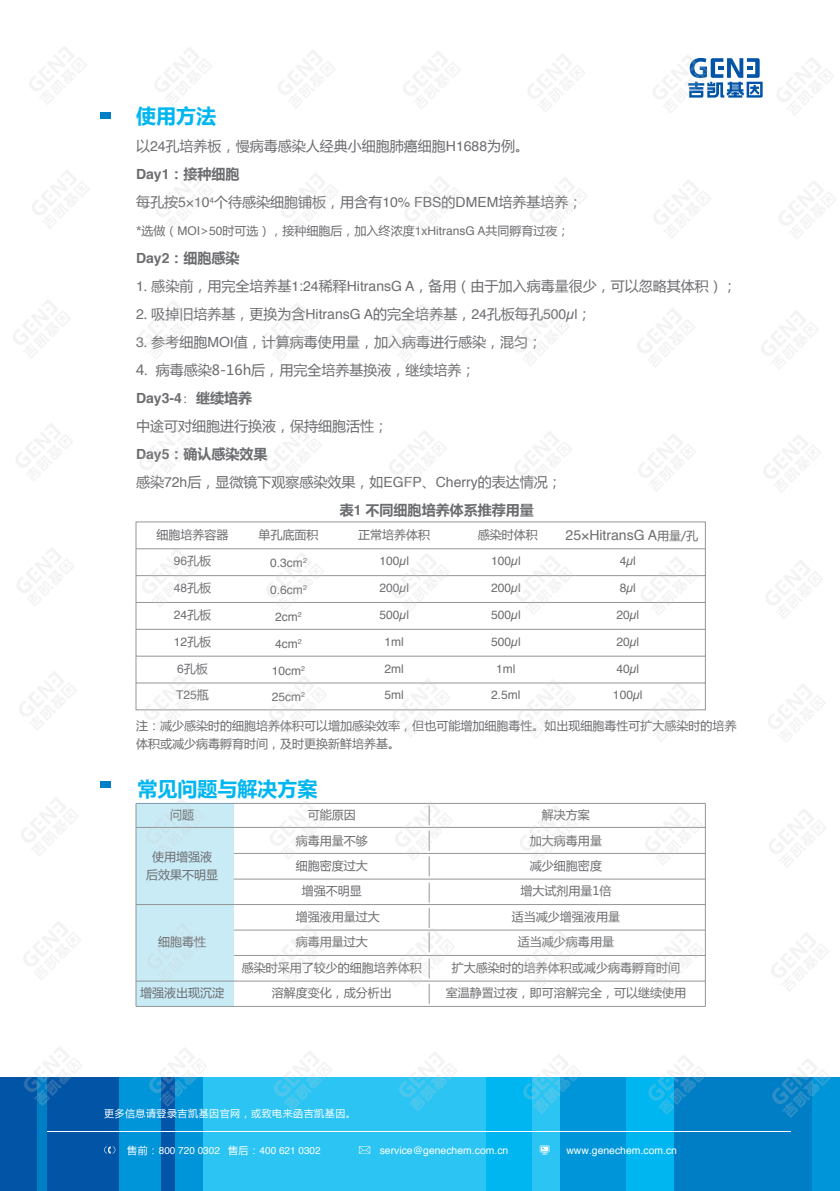
<style>
.page{position:relative;width:840px;height:1191px;background:#fff}
.page>*{position:absolute;margin:0;border:0;box-sizing:border-box;transform-origin:0 0}
.t1{font:700 20px "Microsoft Ya Hei";color:#00b6f0}
.t2{font:14px/28px "Microsoft Ya Hei";color:#6c6d70}
.t3{font:700 14px "Microsoft Ya Hei";color:#6c6d70}
.t4{font:14px "Helvetica";color:#6c6d70}
.t5{font:700 14px "Helvetica";color:#6c6d70}
.t6{font:12px/25.4px "Microsoft Ya Hei";color:#6c6d70;text-align:center}
.t7{font:12px "Helvetica";color:#6c6d70}
.t8{font:10.2px "Helvetica";color:#fff}
.t9{font:10px "Helvetica";color:#fff}
.t10{font:10px "Microsoft Ya Hei";letter-spacing:.05em;color:#fff}
.s1{font-family:"Helvetica"}
.s2{font-family:"Helvetica";font-weight:700}
.s3{font-weight:700}
.s4{font-family:"Adobe Song Std";font-weight:300}
.s5{font-family:"Microsoft Ya Hei"}
.s6{font-family:"Microsoft Ya Hei";font-size:12px}
</style>
<div class="page">
<div style="left:46px;top:1077px;width:136px;height:114px;background:#0154a6"></div>
<div style="left:0;top:1077px;width:37px;height:114px;background:#0154a6"></div>
<div style="left:37px;top:1077px;width:9px;height:114px;background:#007ec5"></div>
<div style="left:120px;top:1077px;width:41px;height:114px;background:#0095d9"></div>
<div style="left:202px;top:1077px;width:284px;height:114px;background:#2bc4f3"></div>
<div style="left:486px;top:1077px;width:46px;height:114px;background:#00b6f0"></div>
<div style="left:176px;top:1077px;width:27px;height:114px;background:#0095d9"></div>
<div style="left:673px;top:1077px;width:139px;height:114px;background:#007ec5"></div>
<div style="left:812px;top:1077px;width:27px;height:114px;background:#0095d9"></div>
<div style="left:532px;top:1077px;width:28px;height:114px;background:#2bc4f3"></div>
<div style="left:560px;top:1077px;width:66px;height:114px;background:#0095d9"></div>
<div style="left:626px;top:1077px;width:47px;height:114px;background:#00b6f0"></div>
<img style="left:13px;top:47px;width:823px;height:1106px">
<h1 class="t1" style="left:136px;top:102px;width:81px">使用方法</h1>
<p class="t2" style="left:136px;top:132px;width:447px">以<span class="s1">24</span>孔培养板，慢病毒感染人经典小细胞肺癌细胞<span class="s1">H1688</span>为例。<br><span class="s2">Day1</span><span class="s3">：接种细胞<br></span>每孔按<span class="s1">5×10</span><sup>4</sup>个待感染细胞铺板，用含有<span class="s1">10% FBS</span>的<span class="s1">DMEM</span>培养基培养；</p>
<p class="t6" style="left:136px;top:218px;width:435px">*选做（<span class="s1">MOI</span>&gt;<span class="s1">50</span>时可选），接种细胞后，加入终浓度<span class="s1">1xHitransG A</span>共同孵育过夜；</p>
<p class="t3" style="left:136px;top:248px;width:105px"><span class="s1">Day2</span>：细胞感染</p>
<p class="t2" style="left:136px;top:272px;width:602px"><span class="s1">1</span>. 感染前，用完全培养基<span class="s1">1:24</span>稀释<span class="s1">HitransG A</span>，备用（由于加入病毒量很少，可以忽略其体积）；</p>
<p class="t2" style="left:136px;top:300px;width:457px"><span class="s1">2</span>. 吸掉旧培养基，更换为含<span class="s1">HitransG A</span>的完全培养基，<span class="s1">24</span>孔板每孔<span class="s1">500µl</span>；</p>
<p class="t2" style="left:136px;top:328px;width:407px"><span class="s1">3</span>. 参考细胞<span class="s1">MOI</span>值，计算病毒使用量，加入病毒进行感染，混匀；</p>
<p class="t2" style="left:136px;top:356px;width:341px">4. 病毒感染8-16h后，用完全培养基换液，继续培养；</p>
<p class="t5" style="left:136px;top:387px;width:117px">Day3-4<span class="s4">：</span><span class="s5">继续培养</span></p>
<p class="t2" style="left:136px;top:412px;width:254px">中途可对细胞进行换液，保持细胞活性；</p>
<p class="t3" style="left:136px;top:444px;width:133px"><span class="s1">Day5</span>：确认感染效果</p>
<p class="t2" style="left:136px;top:468px;width:427px">感染<span class="s1">72h</span>后，显微镜下观察感染效果，如<span class="s1">EGFP</span>、<span class="s1">Cherry</span>的表达情况；</p>
<p class="t3" style="left:340px;top:500px;width:195px">表<span class="s1">1</span> 不同细胞培养体系推荐用量</p>
<p class="t6" style="left:156px;top:522px;width:73px">细胞培养容器</p>
<p class="t7" style="left:174px;top:552px;width:39px">96<span class="s5">孔板</span></p>
<p class="t7" style="left:174px;top:578px;width:39px">48<span class="s5">孔板</span></p>
<p class="t7" style="left:174px;top:605px;width:39px">24<span class="s5">孔板</span></p>
<p class="t7" style="left:174px;top:632px;width:39px">12<span class="s5">孔板</span></p>
<p class="t6" style="left:177px;top:655px;width:32px"><span class="s1">6</span>孔板</p>
<p class="t7" style="left:176px;top:686px;width:34px">T25<span class="s5">瓶</span></p>
<p class="t6" style="left:258px;top:522px;width:61px">单孔底面积</p>
<p class="t7" style="left:270px;top:554px;width:38px">0.3cm<sup>2</sup></p>
<p class="t7" style="left:270px;top:580px;width:38px">0.6cm<sup>2</sup></p>
<p class="t7" style="left:275px;top:607px;width:28px">2cm<sup>2</sup></p>
<p class="t7" style="left:275px;top:634px;width:28px">4cm<sup>2</sup></p>
<p class="t7" style="left:272px;top:661px;width:35px">10cm<sup>2</sup></p>
<p class="t7" style="left:272px;top:688px;width:35px">25cm<sup>2</sup></p>
<p class="t6" style="left:358px;top:522px;width:73px">正常培养体积</p>
<p class="t7" style="left:379px;top:552px;width:31px">100µl</p>
<p class="t7" style="left:379px;top:578px;width:31px">200µl</p>
<p class="t7" style="left:379px;top:605px;width:31px">500µl</p>
<p class="t7" style="left:384px;top:632px;width:21px">1ml</p>
<p class="t7" style="left:384px;top:659px;width:21px">2ml</p>
<p class="t7" style="left:384px;top:686px;width:21px">5ml</p>
<p class="t6" style="left:477px;top:522px;width:61px">感染时体积</p>
<p class="t7" style="left:491px;top:552px;width:31px">100µl</p>
<p class="t7" style="left:491px;top:578px;width:31px">200µl</p>
<p class="t7" style="left:491px;top:605px;width:31px">500µl</p>
<p class="t7" style="left:491px;top:632px;width:31px">500µl</p>
<p class="t7" style="left:496px;top:659px;width:21px">1ml</p>
<p class="t7" style="left:491px;top:686px;width:31px">2.5ml</p>
<p class="t4" style="left:565px;top:525px;width:134px">25×HitransG A<span class="s6">用量/孔</span></p>
<p class="t7" style="left:619px;top:552px;width:18px">4µl</p>
<p class="t7" style="left:619px;top:578px;width:18px">8µl</p>
<p class="t7" style="left:616px;top:605px;width:24px">20µl</p>
<p class="t7" style="left:616px;top:632px;width:24px">20µl</p>
<p class="t7" style="left:616px;top:659px;width:24px">40µl</p>
<p class="t7" style="left:612px;top:686px;width:31px">100µl</p>
<p class="t6" style="left:136px;top:716px;width:602px;line-height:18px;text-align:left">注：减少感染时的细胞培养体积可以增加感染效率，但也可能增加细胞毒性。如出现细胞毒性可扩大感染时的培养体积或减少病毒孵育时间，及时更换新鲜培养基。</p>
<h1 class="t1" style="left:137px;top:774px;width:181px">常见问题与解决方案</h1>
<p class="t6" style="left:308px;top:801px;width:49px">可能原因</p>
<p class="t6" style="left:296px;top:827px;width:73px">病毒用量不够</p>
<p class="t6" style="left:296px;top:852px;width:73px">细胞密度过大</p>
<p class="t6" style="left:302px;top:878px;width:61px">增强不明显</p>
<p class="t6" style="left:296px;top:903px;width:85px">增强液用量过大</p>
<p class="t6" style="left:296px;top:929px;width:73px">病毒用量过大</p>
<p class="t6" style="left:242px;top:954px;width:181px">感染时采用了较少的细胞培养体积</p>
<p class="t6" style="left:272px;top:980px;width:121px">溶解度变化，成分析出</p>
<p class="t6" style="left:451px;top:801px;width:230px">解决方案<br>加大病毒用量<br>减少细胞密度<br>增大试剂用量1倍<br>适当减少增强液用量<br>适当减少病毒用量<br>扩大感染时的培养体积或减少病毒孵育时间</p>
<p class="t6" style="left:170px;top:801px;width:25px">问题</p>
<p class="t6" style="left:146px;top:847px;width:73px;line-height:18px">使用增强液后效果不明显</p>
<p class="t6" style="left:158px;top:928px;width:49px">细胞毒性</p>
<p class="t6" style="left:140px;top:980px;width:85px">增强液出现沉淀</p>
<p class="t6" style="left:445px;top:980px;width:242px">室温静置过夜，即可溶解完全，可以继续使用</p>
<p class="t10" style="left:104px;top:1106px;width:253px">更多信息请登录吉凯基因官网，或致电来函吉凯基因。</p>
<p class="t9" style="left:127px;top:1142px;width:195px"><span class="s5">售前：</span>800 720 0302 <span class="s5">售后：</span>400 621 0302</p>
<p class="t8" style="left:379px;top:1142px;width:130px">service@genechem.com.cn</p>
<p class="t8" style="left:566px;top:1142px;width:112px">www.genechem.com.cn</p>
</div>
